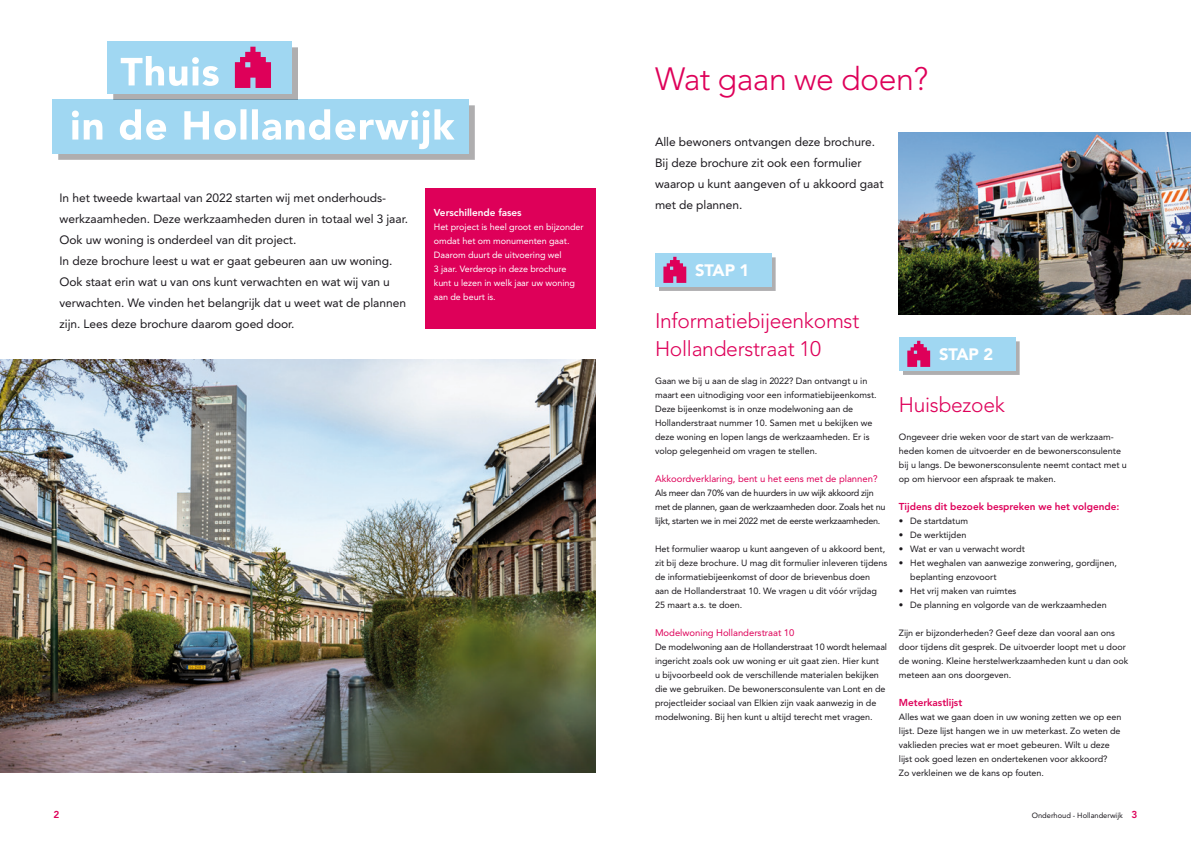
<style>
.page{position:relative;width:1191px;height:842px;background:#fff}
.page>*{position:absolute;margin:0;border:0;box-sizing:border-box;transform-origin:0 0}
.t1{font:300 32px "Avenir LT Std";letter-spacing:-.015em;color:#de0059}
.t2{font:300 21px/28px "Avenir LT Std";letter-spacing:-.015em;color:#de0059}
.t3{font:900 16.5px "Avenir LT Std";letter-spacing:-.005em;color:#fff}
.t4{font:12px/21px "Avenir LT Std";letter-spacing:-.005em;color:#1a171c}
.t5{font:800 10px "Avenir LT Std";letter-spacing:-.005em;color:#de0059}
.t6{font:800 10px "Avenir LT Std";letter-spacing:-.005em;color:#fff}
.t7{font:9.5px "Avenir LT Std";letter-spacing:-.005em;color:#de0059}
.t8{font:9px/14px "Avenir LT Std";letter-spacing:-.005em;color:#1a171c}
.t9{font:9px/14px "Avenir LT Std";letter-spacing:-.005em;color:#fff}
.t10{font:9px/14px "Avenir LT Std";letter-spacing:-.03em;color:#1a171c}
.t11{font:7.5px "Avenir LT Std";letter-spacing:-.005em;color:#1a171c}
.s1{font-weight:800;font-size:10px;color:#de0059}
</style>
<div class="page">
<img style="left:0;top:360px;width:595px;height:413px">
<img style="left:899px;top:132px;width:292px;height:182px">
<div style="left:425px;top:188px;width:170px;height:140px;background:#de0059"></div>
<div style="left:58px;top:105px;width:416px;height:54px;background:#1a171c;opacity:.35"></div>
<div style="left:52px;top:99px;width:416px;height:54px;background:#a0d7f2"></div>
<svg style="left:72px;top:109px;width:382px;height:40px"></svg>
<div style="left:113px;top:47px;width:185px;height:53px;background:#1a171c;opacity:.35"></div>
<div style="left:107px;top:41px;width:185px;height:52px;background:#a0d7f2"></div>
<svg style="left:121px;top:56px;width:98px;height:30px"></svg>
<svg style="left:235px;top:47px;width:36px;height:41px"></svg>
<div style="left:659px;top:257px;width:116px;height:33px;background:#1a171c;opacity:.35"></div>
<div style="left:655px;top:253px;width:117px;height:33px;background:#a0d7f2"></div>
<svg style="left:663px;top:257px;width:23px;height:26px"></svg>
<div style="left:902px;top:341px;width:117px;height:33px;background:#1a171c;opacity:.35"></div>
<div style="left:899px;top:337px;width:116px;height:33px;background:#a0d7f2"></div>
<svg style="left:907px;top:341px;width:23px;height:26px"></svg>
<p class="t4" style="left:60px;top:188px;width:350px">In het tweede kwartaal van 2022 starten wij met onderhouds&shy;werkzaamheden. Deze werkzaamheden duren in totaal wel 3 jaar.<br>Ook uw woning is onderdeel van dit project.<br>In deze brochure leest u wat er gaat gebeuren aan uw woning.<br>Ook staat erin wat u van ons kunt verwachten en wat wij van u verwachten. We vinden het belangrijk dat u weet wat de plannen zijn. Lees deze brochure daarom goed door.</p>
<p class="t6" style="left:434px;top:207px;width:89px">Verschillende fases</p>
<p class="t9" style="left:434px;top:220px;width:151px">Het project is heel groot en bijzonder omdat het om monumenten gaat.<br>Daarom duurt de uitvoering wel<br>3 jaar. Verderop in deze brochure kunt u lezen in welk jaar uw woning aan de beurt is.</p>
<h1 class="t1" style="left:655px;top:61px;width:275px">Wat gaan we doen?</h1>
<h3 class="t4" style="left:655px;top:132px;width:230px">Alle bewoners ontvangen deze brochure.<br>Bij deze brochure zit ook een formulier waarop u kunt aangeven of u akkoord gaat met de plannen.</h3>
<h3 class="t3" style="left:695px;top:260px;width:56px">STAP 1</h3>
<h2 class="t2" style="left:655px;top:307px;width:206px">Informatiebijeenkomst<br>Hollanderstraat 10</h2>
<p class="t8" style="left:655px;top:374px;width:223px">Gaan we bij u aan de slag in 2022? Dan ontvangt u in maart een uitnodiging voor een informatiebijeenkomst.<br>Deze bijeenkomst is in onze modelwoning aan de Hollanderstraat nummer 10. Samen met u bekijken we deze woning en lopen langs de werkzaamheden. Er is volop gelegenheid om vragen te stellen.</p>
<p class="t7" style="left:655px;top:474px;width:224px">Akkoordverklaring, bent u het eens met de plannen?</p>
<p class="t10" style="left:655px;top:486px;width:232px">Als meer dan 70% van de huurders in uw wijk akkoord zijn met de plannen, gaan de werkzaamheden door. Zoals het nu lijkt, starten we in mei 2022 met de eerste werkzaamheden.</p>
<p class="t8" style="left:655px;top:542px;width:234px">Het formulier waarop u kunt aangeven of u akkoord bent, zit bij deze brochure. U mag dit formulier inleveren tijdens de informatiebijeenkomst of door de brievenbus doen<br>aan de Hollanderstraat 10. We vragen u dit vóór vrijdag 25 maart a.s. te doen.</p>
<p class="t7" style="left:655px;top:628px;width:141px">Modelwoning Hollanderstraat 10</p>
<p class="t8" style="left:655px;top:640px;width:233px">De modelwoning aan de Hollanderstraat 10 wordt helemaal ingericht zoals ook uw woning er uit gaat zien. Hier kunt<br>u bijvoorbeeld ook de verschillende materialen bekijken die we gebruiken. De bewonersconsulente van Lont en de projectleider sociaal van Elkien zijn vaak aanwezig in de modelwoning. Bij hen kunt u altijd terecht met vragen.</p>
<h3 class="t3" style="left:939px;top:344px;width:56px">STAP 2</h3>
<h2 class="t2" style="left:899px;top:391px;width:108px">Huisbezoek</h2>
<p class="t8" style="left:899px;top:430px;width:229px">Ongeveer drie weken voor de start van de werkzaam&shy;heden komen de uitvoerder en de bewonersconsulente bij u langs. De bewonersconsulente neemt contact met u op om hiervoor een afspraak te maken.</p>
<p class="t5" style="left:899px;top:501px;width:222px">Tijdens dit bezoek bespreken we het volgende:</p>
<p class="t8" style="left:899px;top:514px;width:71px">• De startdatum</p>
<p class="t8" style="left:899px;top:528px;width:69px">• De werktijden</p>
<p class="t8" style="left:899px;top:542px;width:127px">• Wat er van u verwacht wordt</p>
<p class="t8" style="left:910px;top:556px;width:208px;text-indent:-11px">• Het weghalen van aanwezige zonwering, gordijnen, beplanting enzovoort</p>
<p class="t8" style="left:899px;top:584px;width:119px">• Het vrij maken van ruimtes</p>
<p class="t8" style="left:899px;top:598px;width:209px">• De planning en volgorde van de werkzaamheden</p>
<p class="t8" style="left:899px;top:626px;width:231px">Zijn er bijzonderheden? Geef deze dan vooral aan ons door tijdens dit gesprek. De uitvoerder loopt met u door de woning. Kleine herstelwerkzaamheden kunt u dan ook meteen aan ons doorgeven.</p>
<p class="t5" style="left:899px;top:697px;width:65px">Meterkastlijst</p>
<p class="t8" style="left:899px;top:710px;width:224px">Alles wat we gaan doen in uw woning zetten we op een lijst. Deze lijst hangen we in uw meterkast. Zo weten de vaklieden precies wat er moet gebeuren. Wilt u deze lijst ook goed lezen en ondertekenen voor akkoord?<br>Zo verkleinen we de kans op fouten.</p>
<p class="t5" style="left:54px;top:809px;width:7px">2</p>
<p class="t11" style="left:1032px;top:811px;width:107px">Onderhoud - Hollanderwijk <span class="s1">3</span></p>
</div>
